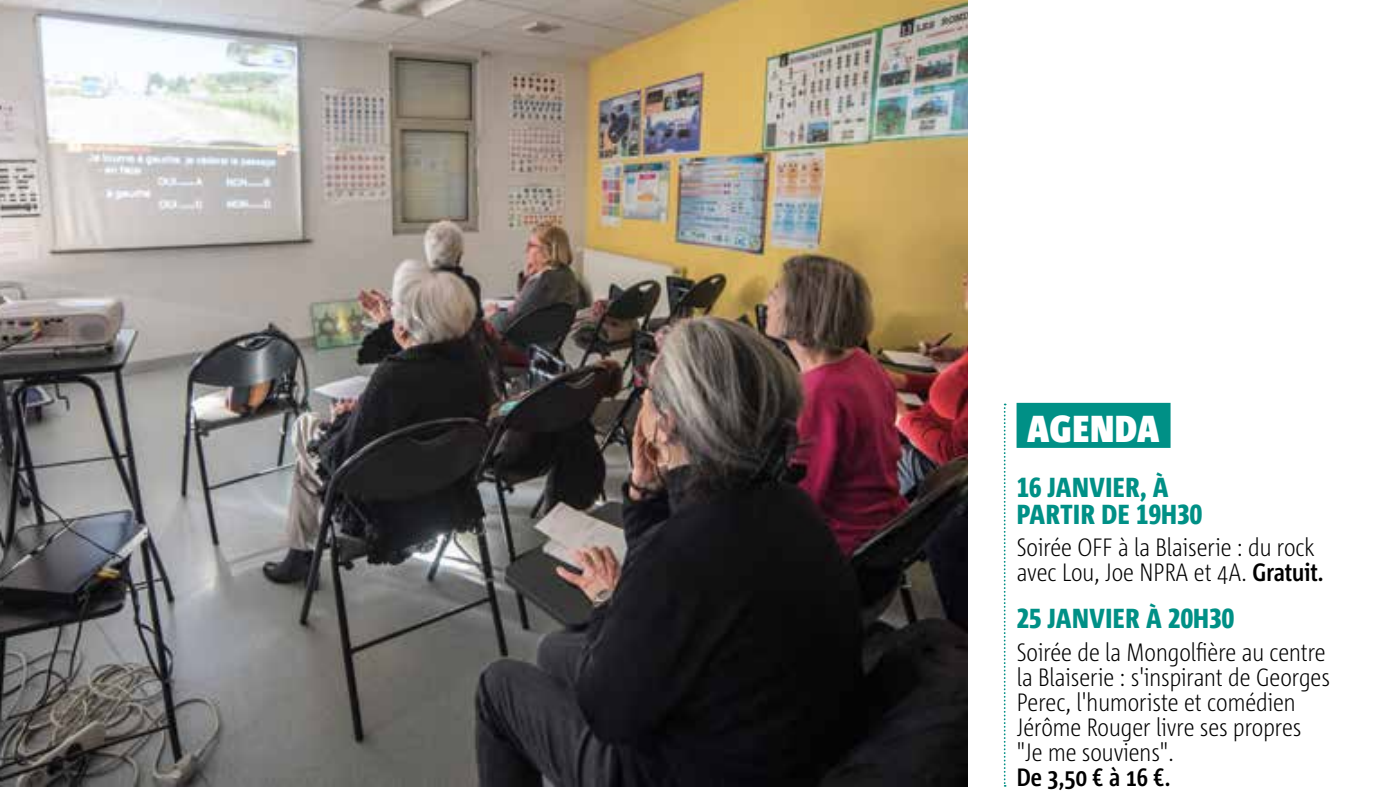
<style>
.page{position:relative;width:1387px;height:811px;background:#fff}
.page>*{position:absolute;margin:0;border:0;box-sizing:border-box;transform-origin:0 0}
.t1{font:900 37.5px "Corpid C1 Cd";letter-spacing:.03em;color:#fff}
.t2{font:800 27.5px/26.2px "Corpid C1 Cd";letter-spacing:.02em;color:#009086}
.t3{font:300 25px/25px "Corpid C1 Cd";color:#000}
.t4{font:700 25px "Corpid C1 Cd";color:#000}
.s1{font-weight:700}
</style>
<div class="page">
<svg style="left:1003px;top:403px;width:2px;height:383px"></svg>
<div style="left:1016px;top:402px;width:154px;height:45px;background:#009086"></div>
<img style="left:0;top:0;width:967px;height:786px">
<h1 class="t1" style="left:1026px;top:405px;width:134px">AGENDA</h1>
<p class="t2" style="left:1016px;top:473px;width:187px">16 JANVIER, À<br>PARTIR DE 19H30</p>
<p class="t3" style="left:1016px;top:533px;width:308px">Soirée OFF à la Blaiserie : du rock avec Lou, Joe NPRA et 4A. <span class="s1">Gratuit.</span></p>
<p class="t2" style="left:1016px;top:604px;width:219px">25 JANVIER À 20H30</p>
<p class="t3" style="left:1016px;top:638px;width:314px">Soirée de la Mongolfière au centre la Blaiserie : s'inspirant de Georges<br>Perec, l'humoriste et comédien<br>Jérôme Rouger livre ses propres "Je me souviens".</p>
<p class="t4" style="left:1016px;top:760px;width:155px">De 3,50 € à 16 €.</p>
</div>
